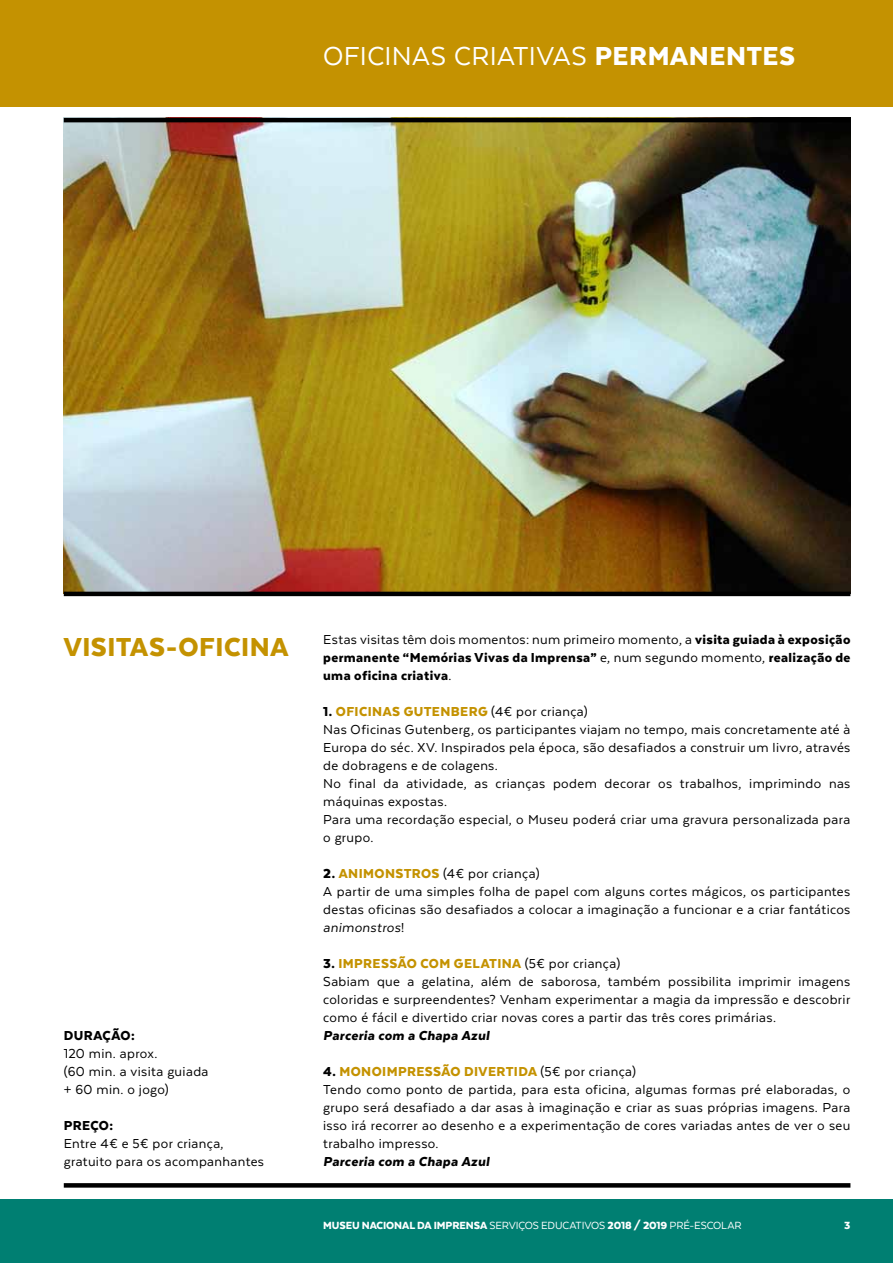
<style>
.page{position:relative;width:893px;height:1263px;background:#fff}
.page>*{position:absolute;margin:0;border:0;box-sizing:border-box;transform-origin:0 0}
.t1{font:30px "Texta";letter-spacing:.015em;color:#fff}
.t2{font:900 30px "Texta";color:#c49201}
.t3{font:15px/18px "Texta";letter-spacing:.025em;color:#000}
.t4{font:900 15px/18px "Texta";letter-spacing:.025em;color:#000;text-align:justify}
.t5{font:900 15px "Texta";letter-spacing:.03em;color:#c49201}
.t6{font:italic 900 15px "Texta Alt";letter-spacing:.025em;color:#000}
.t7{font:italic 15px "Texta Alt";letter-spacing:.02em;color:#000}
.t8{font:900 12px "Texta";letter-spacing:-.005em;color:#fff}
.s1{font-weight:900}
.s2{font-size:30px;color:#c49201}
.s3{font-weight:400}
.s4{color:#000}
.s5{font-family:"Texta";font-style:normal}
</style>
<div class="page">
<div style="left:0;top:1199px;width:893px;height:64px;background:#007f72"></div>
<img style="left:64px;top:122px;width:786px;height:470px">
<svg style="left:64px;top:1183px;width:786px;height:4px;background:#080808"></svg>
<hr style="left:64px;top:118px;width:786px;height:4px;background:#000">
<div style="left:0;top:0;width:893px;height:106px;background:#c49201"></div>
<hr style="left:64px;top:592px;width:786px;height:4px;background:#000">
<h1 class="t1" style="left:323px;top:41px;width:473px">OFICINAS CRIATIVAS <span class="s1">PERMANENTES</span></h1>
<h1 class="t2" style="left:64px;top:631px;width:33px">Visita</h1>
<p class="t4" style="left:323px;top:631px;width:529px;text-indent:-174px"><span class="s2">S-OFICINA</span> <span class="s3">Estas visitas têm dois momentos: num primeiro momento, a</span> visita guiada à exposição permanente “Memórias Vivas da Imprensa” <span class="s3">e, num segundo momento,</span> realização de uma oficina criativa<span class="s3">.</span></p>
<p class="t5" style="left:323px;top:704px;width:32px"><span class="s4">1.</span> Oficinas</p>
<p class="t5" style="left:404px;top:704px;width:20px">Guten</p>
<p class="t5" style="left:451px;top:704px;width:20px">berg</p>
<p class="t3" style="left:323px;top:703px;width:529px;text-indent:168px">(4€ por criança)<br>Nas Oficinas Gutenberg, os participantes viajam no tempo, mais concretamente até à Europa do séc. XV. Inspirados pela época, são desafiados a construir um livro, através de dobragens e de colagens.<br>No final da atividade, as crianças podem decorar os trabalhos, imprimindo nas máquinas expostas.<br>Para uma recordação especial, o Museu poderá criar uma gravura personalizada para o grupo.</p>
<p class="t5" style="left:323px;top:866px;width:36px"><span class="s4">2.</span> Animonstros</p>
<p class="t3" style="left:323px;top:865px;width:529px;text-indent:120px">(4€ por criança)<br>A partir de uma simples folha de papel com alguns cortes mágicos, os participantes destas oficinas são desafiados a colocar a imaginação a funcionar e a criar fantáticos</p>
<p class="t7" style="left:323px;top:920px;width:82px">animonstros<span class="s5">!</span></p>
<p class="t5" style="left:323px;top:956px;width:30px"><span class="s4">3.</span> Impress</p>
<p class="t5" style="left:398px;top:956px;width:34px">ão com</p>
<p class="t5" style="left:454px;top:956px;width:20px">Gelatina</p>
<p class="t3" style="left:323px;top:955px;width:529px;text-indent:202px">(5€ por criança)<br>Sabiam que a gelatina, além de saborosa, também possibilita imprimir imagens coloridas e surpreendentes? Venham experimentar a magia da impressão e descobrir como é fácil e divertido criar novas cores a partir das três cores primárias.</p>
<p class="t6" style="left:323px;top:1028px;width:168px">Parceria com a Chapa Azul</p>
<p class="t5" style="left:323px;top:1064px;width:38px"><span class="s4">4.</span> Monoimpress</p>
<p class="t5" style="left:441px;top:1064px;width:42px">ão Divertida</p>
<p class="t4" style="left:64px;top:1027px;width:20px">Duraç</p>
<p class="t4" style="left:112px;top:1027px;width:25px">ão:</p>
<p class="t3" style="left:64px;top:1045px;width:146px">120 min. aprox.<br>(60 min. a visita guiada + 60 min. o jogo)</p>
<p class="t4" style="left:64px;top:1117px;width:19px">Preço</p>
<p class="t4" style="left:109px;top:1117px;width:5px">:</p>
<p class="t3" style="left:64px;top:1135px;width:202px">Entre 4€ e 5€ por criança, gratuito para os acompanhantes</p>
<p class="t3" style="left:323px;top:1063px;width:529px;text-indent:217px">(5€ por criança)<br>Tendo como ponto de partida, para esta oficina, algumas formas pré elaboradas, o grupo será desafiado a dar asas à imaginação e criar as suas próprias imagens. Para isso irá recorrer ao desenho e a experimentação de cores variadas antes de ver o seu trabalho impresso.</p>
<p class="t6" style="left:323px;top:1154px;width:168px">Parceria com a Chapa Azul</p>
<p class="t8" style="left:323px;top:1219px;width:420px">MUSEU NACIONAL DA IMPRENSA <span class="s3">SERVIÇOS EDUCATIVOS</span> 2018 / 2019 <span class="s3">PRÉ-ESCOLAR</span></p>
<p class="t8" style="left:844px;top:1219px;width:8px">3</p>
</div>
